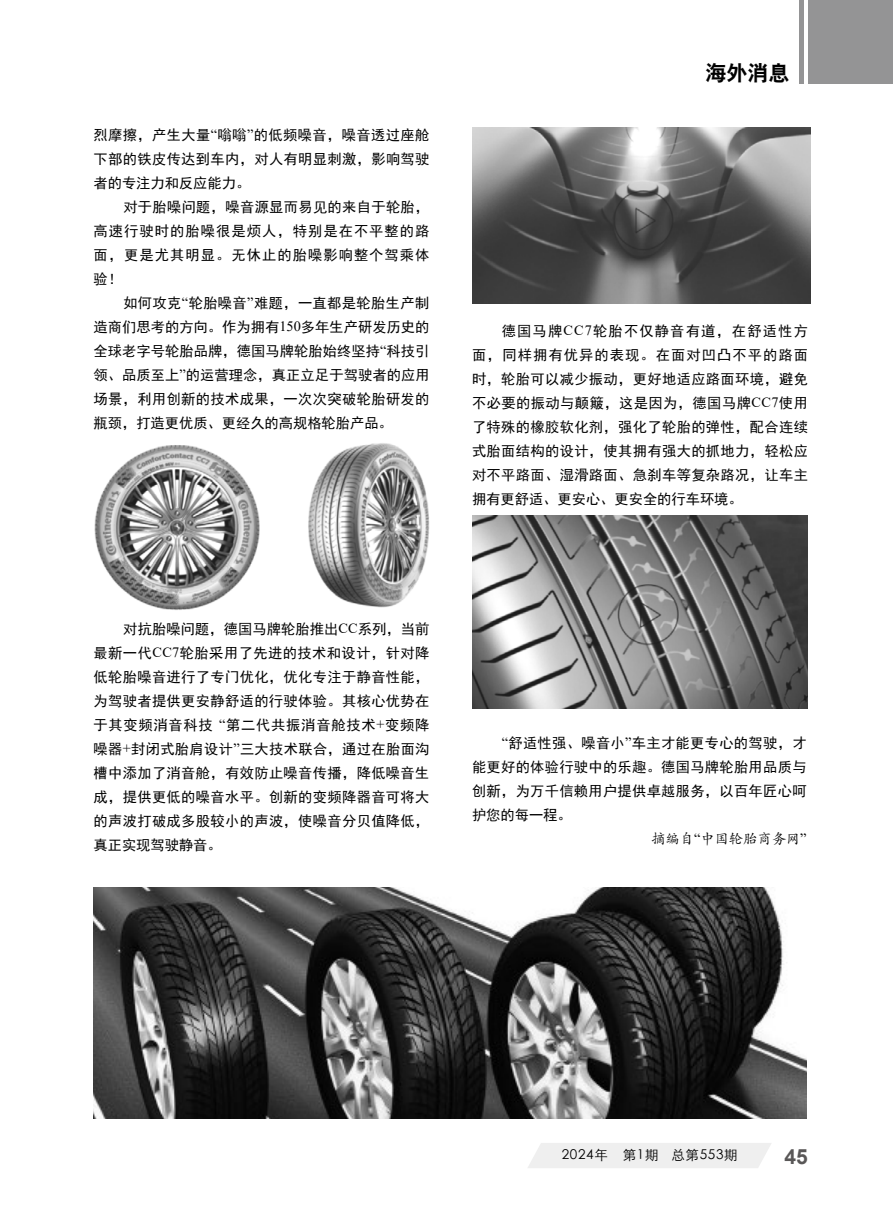
<style>
.page{position:relative;width:893px;height:1212px;background:#fff}
.page>*{position:absolute;margin:0;border:0;box-sizing:border-box;transform-origin:0 0}
.t1{font:21px "H Yb 2 gj";color:#000}
.t2{font:700 21px "Arial";color:#595757}
.t3{font:14.25px/24px "Sim Hei";letter-spacing:.025em;color:#000;text-align:justify}
.t4{font:14.25px "Adobe Kaiti Std";color:#000}
.t5{font:13.5px "ST Xihei";letter-spacing:.05em;color:#000}
.s1{font-family:"Times New Roman"}
</style>
<div class="page">
<div style="left:528px;top:1143px;width:243px;height:25px;background:#efefef"></div>
<div style="left:808px;top:0;width:85px;height:84px;background:#949495"></div>
<div style="left:799px;top:0;width:5px;height:84px;background:#949495"></div>
<img style="left:94px;top:443px;width:335px;height:167px">
<img style="left:472px;top:128px;width:338px;height:175px">
<img style="left:472px;top:515px;width:336px;height:193px">
<img style="left:94px;top:887px;width:712px;height:231px">
<p class="t3" style="left:94px;top:123px;width:337px">烈摩擦，产生大量<span class="s1">“</span>嗡嗡<span class="s1">”</span>的低频噪音，噪音透过座舱下部的铁皮传达到车内，对人有明显刺激，影响驾驶者的专注力和反应能力。</p>
<p class="t3" style="left:94px;top:195px;width:337px;text-indent:30px">对于胎噪问题，噪音源显而易见的来自于轮胎，高速行驶时的胎噪很是烦人，特别是在不平整的路面，更是尤其明显。无休止的胎噪影响整个驾乘体验！</p>
<p class="t3" style="left:94px;top:291px;width:337px;text-indent:30px">如何攻克<span class="s1">“</span>轮胎噪音<span class="s1">”</span>难题，一直都是轮胎生产制造商们思考的方向。作为拥有<span class="s1">150</span>多年生产研发历史的全球老字号轮胎品牌，德国马牌轮胎始终坚持<span class="s1">“</span>科技引领、品质至上<span class="s1">”</span>的运营理念，真正立足于驾驶者的应用场景，利用创新的技术成果，一次次突破轮胎研发的瓶颈，打造更优质、更经久的高规格轮胎产品。</p>
<h1 class="t1" style="left:705px;top:63px;width:85px">海外消息</h1>
<p class="t3" style="left:472px;top:318px;width:337px;text-indent:30px">德国马牌<span class="s1">CC7</span>轮胎不仅静音有道，在舒适性方面，同样拥有优异的表现。在面对凹凸不平的路面时，轮胎可以减少振动，更好地适应路面环境，避免不必要的振动与颠簸，这是因为，德国马牌<span class="s1">CC7</span>使用了特殊的橡胶软化剂，强化了轮胎的弹性，配合连续式胎面结构的设计，使其拥有强大的抓地力，轻松应对不平路面、湿滑路面、急刹车等复杂路况，让车主拥有更舒适、更安心、更安全的行车环境。</p>
<p class="t3" style="left:94px;top:616px;width:337px;text-indent:30px">对抗胎噪问题，德国马牌轮胎推出<span class="s1">CC</span>系列，当前最新一代<span class="s1">CC7</span>轮胎采用了先进的技术和设计，针对降低轮胎噪音进行了专门优化，优化专注于静音性能，为驾驶者提供更安静舒适的行驶体验。其核心优势在于其变频消音科技 <span class="s1">“</span>第二代共振消音舱技术<span class="s1">+</span>变频降噪器<span class="s1">+</span>封闭式胎肩设计<span class="s1">”</span>三大技术联合，通过在胎面沟槽中添加了消音舱，有效防止噪音传播，降低噪音生成，提供更低的噪音水平。创新的变频降器音可将大的声波打破成多股较小的声波，使噪音分贝值降低，真正实现驾驶静音。</p>
<p class="t3" style="left:472px;top:731px;width:336px;text-indent:30px"><span class="s1">“</span>舒适性强、噪音小<span class="s1">”</span>车主才能更专心的驾驶，才能更好的体验行驶中的乐趣。德国马牌轮胎用品质与创新，为万千信赖用户提供卓越服务，以百年匠心呵护您的每一程。</p>
<p class="t4" style="left:651px;top:830px;width:157px">摘编自<span class="s1">“</span>中国轮胎商务网<span class="s1">”</span></p>
<p class="t5" style="left:562px;top:1144px;width:177px">2024年　第1期 总第553期</p>
<h1 class="t2" style="left:785px;top:1142px;width:25px">45</h1>
</div>
